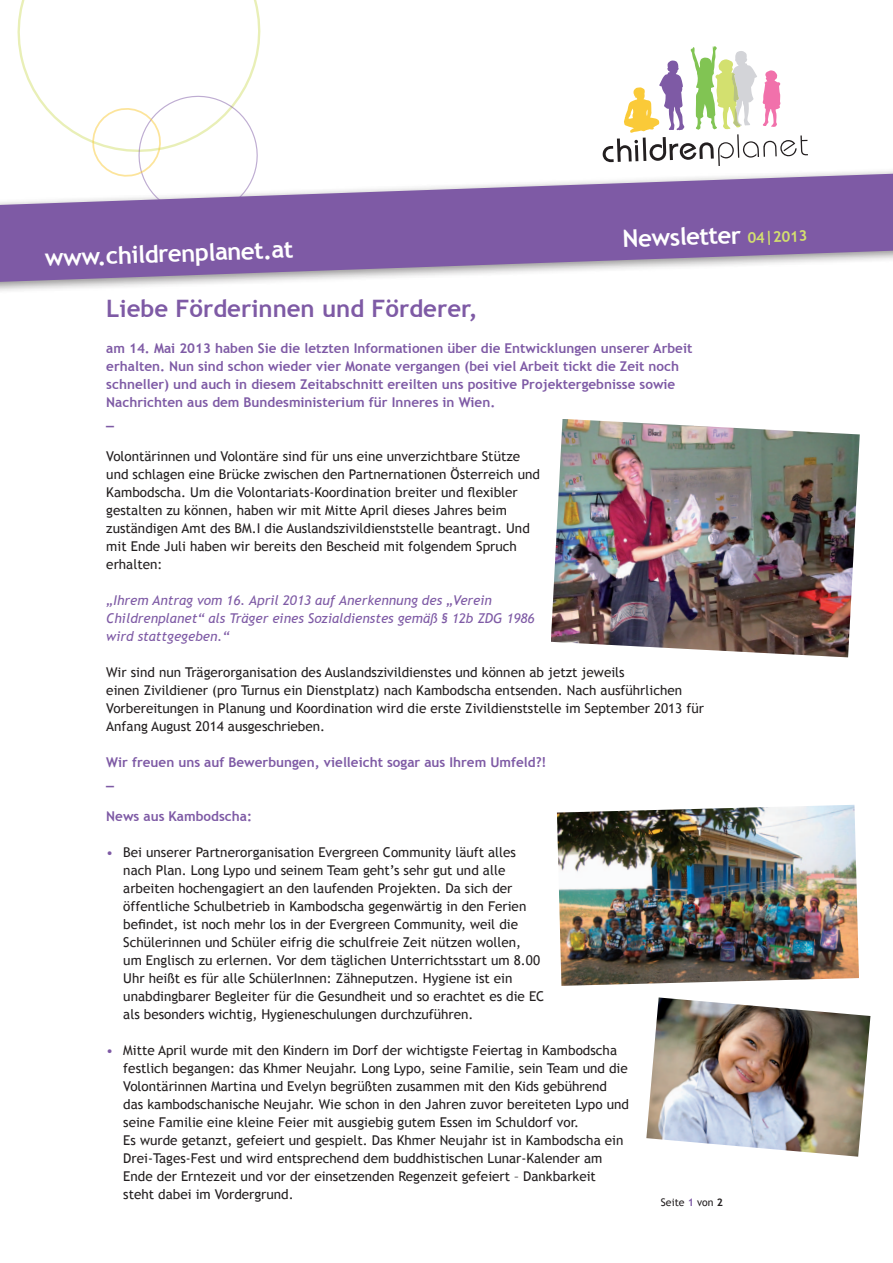
<style>
.page{position:relative;width:893px;height:1263px;background:#fff}
.page>*{position:absolute;margin:0;border:0;box-sizing:border-box;transform-origin:0 0}
.t1{font:700 24px "Trebuchet MS";color:#fff}
.t2{font:700 24px "Trebuchet MS";color:#7e5aa5}
.t3{font:13.5px/18px "Trebuchet MS";color:#231f20}
.t4{font:700 13.5px/18px "Trebuchet MS";color:#7e5aa5}
.t5{font:italic 13.5px/18px "Trebuchet MS";color:#7e5aa5}
.t6{font:10.5px "Trebuchet MS";color:#231f20}
.s1{font-size:15px;color:#d3e06f}
.s2{color:#7e5aa5}
.s3{font-weight:700;color:#7e5aa5}
.s4{font-weight:700}
</style>
<div class="page">
<div style="left:0;top:164px;width:893px;height:133px;background:#231f20;opacity:.5"></div>
<svg style="left:0;top:174px;width:893px;height:108px;fill:#7e5aa5"></svg>
<svg style="left:603px;top:46px;width:205px;height:120px"></svg>
<svg style="left:6px;top:0;width:266px;height:221px"></svg>
<img style="left:557px;top:805px;width:302px;height:181px">
<img style="left:551px;top:419px;width:309px;height:238px">
<img style="left:646px;top:997px;width:224px;height:160px">
<h1 class="t1" style="left:44px;top:243px;width:250px;rotate:-2deg">www.childrenplanet.at</h1>
<h1 class="t1" style="left:622px;top:224px;width:186px;rotate:-2deg">Newsletter <span class="s1">04|2013</span></h1>
<h1 class="t2" style="left:106px;top:294px;width:373px">Liebe Förderinnen und Förderer,</h1>
<p class="t4" style="left:106px;top:340px;width:588px">am 14. Mai 2013 haben Sie die letzten Informationen über die Entwicklungen unserer Arbeit erhalten. Nun sind schon wieder vier Monate vergangen (bei viel Arbeit tickt die Zeit noch schneller) und auch in diesem Zeitabschnitt ereilten uns positive Projektergebnisse sowie Nachrichten aus dem Bundesministerium für Inneres in Wien.<br>_</p>
<p class="t3" style="left:106px;top:448px;width:435px">Volontärinnen und Volontäre sind für uns eine unverzichtbare Stütze und schlagen eine Brücke zwischen den Partnernationen Österreich und Kambodscha. Um die Volontariats-Koordination breiter und flexibler gestalten zu können, haben wir mit Mitte April dieses Jahres beim zuständigen Amt des BM.I die Auslandszivildienststelle beantragt. Und mit Ende Juli haben wir bereits den Bescheid mit folgendem Spruch erhalten:</p>
<p class="t5" style="left:106px;top:592px;width:430px">„Ihrem Antrag vom 16. April 2013 auf Anerkennung des „Verein<br>Childrenplanet“ als Träger eines Sozialdienstes gemäß § 12b ZDG 1986 wird stattgegeben.“</p>
<p class="t3" style="left:106px;top:664px;width:599px">Wir sind nun Trägerorganisation des Auslandszivildienstes und können ab jetzt jeweils<br>einen Zivildiener (pro Turnus ein Dienstplatz) nach Kambodscha entsenden. Nach ausführlichen Vorbereitungen in Planung und Koordination wird die erste Zivildienststelle im September 2013 für Anfang August 2014 ausgeschrieben.</p>
<p class="t4" style="left:106px;top:753px;width:442px">Wir freuen uns auf Bewerbungen, vielleicht sogar aus Ihrem Umfeld?! _</p>
<p class="t4" style="left:106px;top:807px;width:147px">News aus Kambodscha:</p>
<p class="t3" style="left:123px;top:844px;width:422px;text-indent:-17px"><span class="s2">•</span> Bei unserer Partnerorganisation Evergreen Community läuft alles nach Plan. Long Lypo und seinem Team geht’s sehr gut und alle arbeiten hochengagiert an den laufenden Projekten. Da sich der öffentliche Schulbetrieb in Kambodscha gegenwärtig in den Ferien befindet, ist noch mehr los in der Evergreen Community, weil die Schülerinnen und Schüler eifrig die schulfreie Zeit nützen wollen,<br>um Englisch zu erlernen. Vor dem täglichen Unterrichtsstart um 8.00<br>Uhr heißt es für alle SchülerInnen: Zähneputzen. Hygiene ist ein unabdingbarer Begleiter für die Gesundheit und so erachtet es die EC als besonders wichtig, Hygieneschulungen durchzuführen.</p>
<p class="t3" style="left:123px;top:1042px;width:507px;text-indent:-17px"><span class="s2">•</span> Mitte April wurde mit den Kindern im Dorf der wichtigste Feiertag in Kambodscha festlich begangen: das Khmer Neujahr. Long Lypo, seine Familie, sein Team und die Volontärinnen Martina und Evelyn begrüßten zusammen mit den Kids gebührend das kambodschanische Neujahr. Wie schon in den Jahren zuvor bereiteten Lypo und seine Familie eine kleine Feier mit ausgiebig gutem Essen im Schuldorf vor.<br>Es wurde getanzt, gefeiert und gespielt. Das Khmer Neujahr ist in Kambodscha ein Drei-Tages-Fest und wird entsprechend dem buddhistischen Lunar-Kalender am Ende der Erntezeit und vor der einsetzenden Regenzeit gefeiert – Dankbarkeit steht dabei im Vordergrund.</p>
<p class="t6" style="left:661px;top:1196px;width:63px">Seite <span class="s3">1</span> von <span class="s4">2</span></p>
</div>
